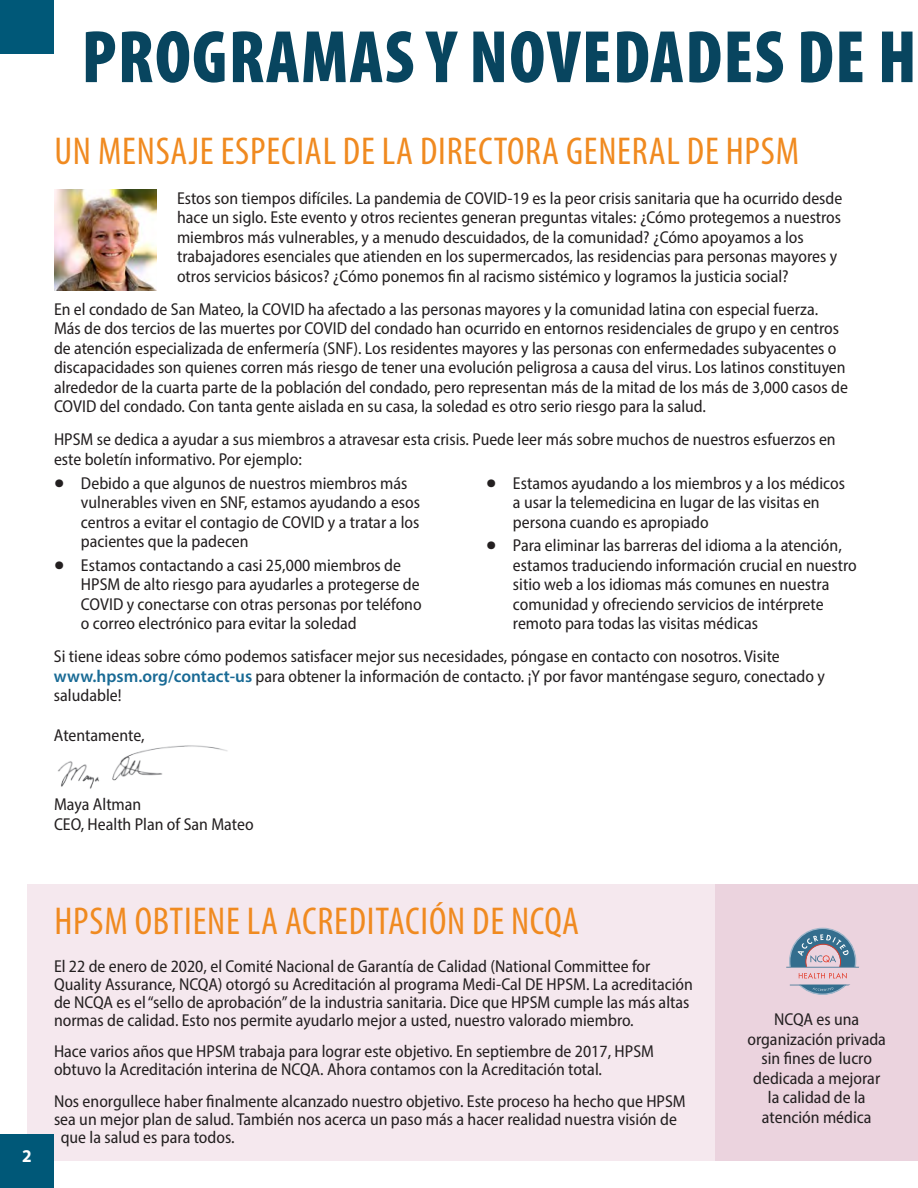
<style>
.page{position:relative;width:918px;height:1188px;background:#fff}
.page>*{position:absolute;margin:0;border:0;box-sizing:border-box;transform-origin:0 0}
.Section_Heading{font:900 condensed 75px "Myriad Pro";letter-spacing:.02em;color:#08455f;scale:.96 1}
.t1{font:condensed 39px "Myriad Pro";letter-spacing:.02em;color:#f08a20}
.t2{font:700 18px "Myriad Pro";color:#fff;scale:.96 1}
.t3{font:semi-condensed 17.25px/19.5px "Myriad Pro";color:#231f20}
.s1{font-family:"Source Sans Pro";font-stretch:normal}
.s2{font-weight:600;font-stretch:normal;color:#186a95}
</style>
<div class="page">
<div style="left:27px;top:884px;width:891px;height:277px;background:#f5e8ee"></div>
<div style="left:716px;top:885px;width:202px;height:276px;background:#ebd3de"></div>
<img style="left:58px;top:745px;width:170px;height:44px">
<svg style="left:799px;top:973px;width:48px;height:6px"></svg>
<hr style="left:790px;top:985px;width:66px;height:1px;background:#346e8e">
<hr style="left:786px;top:967px;width:74px;height:1px;background:#346e8e">
<svg style="left:789px;top:928px;width:67px;height:39px"></svg>
<svg style="left:799px;top:985px;width:48px;height:10px"></svg>
<img style="left:54px;top:189px;width:103px;height:101px">
<div style="left:0;top:1134px;width:54px;height:54px;background:#005878"></div>
<div style="left:0;top:0;width:54px;height:54px;background:#005878"></div>
<p class="Section_Heading" style="left:82px;top:9px;width:871px">PROGRAMAS Y NOVEDADES DE H</p>
<h1 class="t1" style="left:54px;top:128px;width:746px">UN MENSAJE ESPECIAL DE LA DIRECTORA GENERAL DE HPSM</h1>
<p class="t3" style="left:177px;top:188px;width:667px">Estos son tiempos difíciles. La pandemia de COVID-19 es la peor crisis sanitaria que ha ocurrido desde hace un siglo. Este evento y otros recientes generan preguntas vitales: ¿Cómo protegemos a nuestros miembros más vulnerables, y a menudo descuidados, de la comunidad? ¿Cómo apoyamos a los trabajadores esenciales que atienden en los supermercados, las residencias para personas mayores y otros servicios básicos? ¿Cómo ponemos fin al racismo sistémico y logramos la justicia social?</p>
<p class="t3" style="left:54px;top:299px;width:795px">En el condado de San Mateo, la COVID ha afectado a las personas mayores y la comunidad latina con especial fuerza.<br>Más de dos tercios de las muertes por COVID del condado han ocurrido en entornos residenciales de grupo y en centros de atención especializada de enfermería (SNF). Los residentes mayores y las personas con enfermedades subyacentes o discapacidades son quienes corren más riesgo de tener una evolución peligrosa a causa del virus. Los latinos constituyen alrededor de la cuarta parte de la población del condado, pero representan más de la mitad de los más de 3,000 casos de COVID del condado. Con tanta gente aislada en su casa, la soledad es otro serio riesgo para la salud.</p>
<p class="t3" style="left:54px;top:430px;width:783px">HPSM se dedica a ayudar a sus miembros a atravesar esta crisis. Puede leer más sobre muchos de nuestros esfuerzos en este boletín informativo. Por ejemplo:</p>
<p class="t3" style="left:81px;top:473px;width:341px;text-indent:-27px"><span class="s1">●</span> Debido a que algunos de nuestros miembros más vulnerables viven en SNF, estamos ayudando a esos centros a evitar el contagio de COVID y a tratar a los pacientes que la padecen</p>
<p class="t3" style="left:81px;top:555px;width:342px;text-indent:-27px"><span class="s1">●</span> Estamos contactando a casi 25,000 miembros de HPSM de alto riesgo para ayudarles a protegerse de COVID y conectarse con otras personas por teléfono o correo electrónico para evitar la soledad</p>
<p class="t3" style="left:513px;top:473px;width:333px;text-indent:-27px"><span class="s1">●</span> Estamos ayudando a los miembros y a los médicos a usar la telemedicina en lugar de las visitas en persona cuando es apropiado</p>
<p class="t3" style="left:513px;top:535px;width:345px;text-indent:-27px"><span class="s1">●</span> Para eliminar las barreras del idioma a la atención, estamos traduciendo información crucial en nuestro sitio web a los idiomas más comunes en nuestra comunidad y ofreciendo servicios de intérprete remoto para todas las visitas médicas</p>
<p class="t3" style="left:54px;top:646px;width:772px">Si tiene ideas sobre cómo podemos satisfacer mejor sus necesidades, póngase en contacto con nosotros. Visite <span class="s2">www.hpsm.org/contact-us</span> para obtener la información de contacto. ¡Y por favor manténgase seguro, conectado y saludable!</p>
<p class="t3" style="left:54px;top:725px;width:92px">Atentamente,</p>
<p class="t3" style="left:54px;top:794px;width:89px">Maya Altman</p>
<p class="t3" style="left:54px;top:814px;width:201px">CEO, Health Plan of San Mateo</p>
<p class="t2" style="left:22px;top:1144px;width:11px">2</p>
<h1 class="t1" style="left:54px;top:897px;width:526px">HPSM OBTIENE LA ACREDITACIÓN DE NCQA</h1>
<p class="t3" style="left:54px;top:957px;width:640px;line-height:18px">El 22 de enero de 2020, el Comité Nacional de Garantía de Calidad (National Committee for Quality Assurance, NCQA) otorgó su Acreditación al programa Medi-Cal DE HPSM. La acreditación de NCQA es el “sello de aprobación” de la industria sanitaria. Dice que HPSM cumple las más altas normas de calidad. Esto nos permite ayudarlo mejor a usted, nuestro valorado miembro.</p>
<p class="t3" style="left:54px;top:1042px;width:601px;line-height:18px">Hace varios años que HPSM trabaja para lograr este objetivo. En septiembre de 2017, HPSM obtuvo la Acreditación interina de NCQA. Ahora contamos con la Acreditación total.</p>
<p class="t3" style="left:54px;top:1091px;width:633px">Nos enorgullece haber finalmente alcanzado nuestro objetivo. Este proceso ha hecho que HPSM</p>
<p class="t3" style="left:54px;top:1109px;width:624px">sea un mejor plan de salud. También nos acerca un paso más a hacer realidad nuestra visión de</p>
<p class="t3" style="left:61px;top:1127px;width:175px">que la salud es para todos.</p>
<p class="t3" style="left:747px;top:1010px;width:140px;text-align:center">NCQA es una organización privada sin fines de lucro dedicada a mejorar la calidad de la atención médica</p>
</div>
